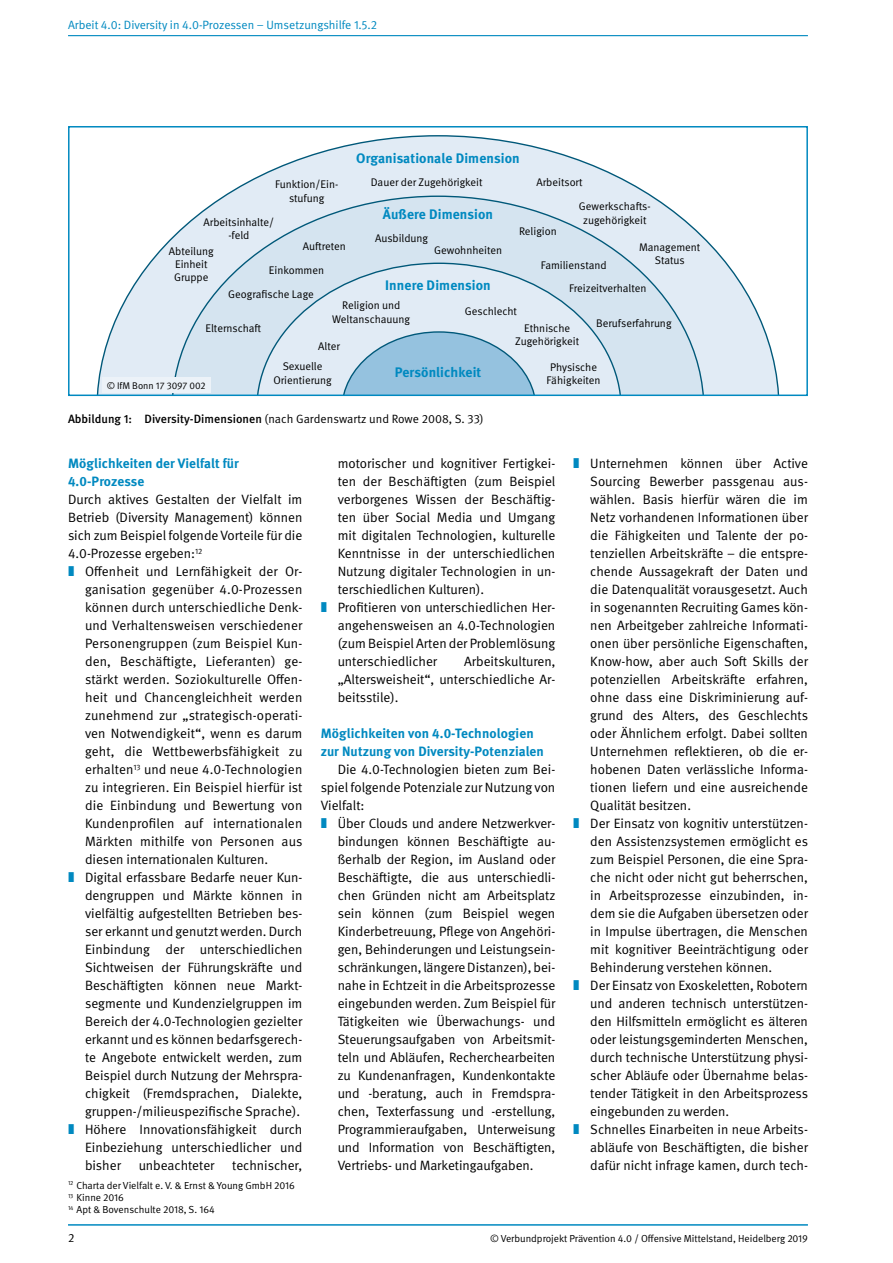
<style>
.page{position:relative;width:893px;height:1263px;background:#fff}
.page>*{position:absolute;margin:0;border:0;box-sizing:border-box;transform-origin:0 0}
.Illu_P2{font:700 13.8px "DGUV Meta";letter-spacing:.01em;color:#0089c0}
.P_Fließtext__ohne_Ei{font:13.5px/18px "DGUV Meta";color:#000;text-align:justify}
.P_Fließtext__linksbd{font:700 13.5px/18px "DGUV Meta";letter-spacing:.01em;color:#0089c0}
.P_Fließtext__Einzug{font:13.5px/18px "DGUV Meta";color:#000;text-align:justify}
.Bildunterschrfiten{font:12px "DGUV Meta";letter-spacing:.005em;color:#000}
.t1{font:12px "DGUV Meta";color:#0089c0}
.Illu_P{font:11.1px/13.2px "DGUV Meta";color:#000;text-align:center}
._02_Quellen_2_Zeiche{font:10.2px "DGUV Meta";color:#000}
.Illu_P-2{font:9.75px "DGUV Meta";color:#000}
.s1{font-weight:500}
</style>
<div class="page">
<hr style="left:68px;top:35px;width:740px;height:1px;background:#0089c0">
<hr style="left:68px;top:1224px;width:740px;height:2px;background:#0089c0">
<svg style="left:97px;top:135px;width:682px;height:258px"></svg>
<svg style="left:171px;top:196px;width:533px;height:197px;background:#d6e4ef"></svg>
<svg style="left:256px;top:263px;width:366px;height:130px;background:#d8e5f1"></svg>
<svg style="left:341px;top:331px;width:196px;height:62px;background:#a5cae2"></svg>
<div style="left:102px;top:377px;width:109px;height:16px;background:#ecf2f8"></div>
<div style="left:68px;top:126px;width:740px;height:270px;border:2px solid #0089c0"></div>
<p class="t1" style="left:68px;top:18px;width:311px">Arbeit 4.0: Diversity in 4.0-Prozessen – Umsetzungshilfe 1.5.2</p>
<h2 class="Illu_P2" style="left:356px;top:150px;width:165px">Organisationale Dimension</h2>
<h2 class="Illu_P" style="left:275px;top:178px;width:65px">Funktion/Ein&shy;stufung</h2>
<h2 class="Illu_P" style="left:371px;top:175px;width:113px">Dauer der Zugehörigkeit</h2>
<h2 class="Illu_P" style="left:536px;top:175px;width:48px">Arbeitsort</h2>
<h2 class="Illu_P" style="left:579px;top:200px;width:73px">Gewerkschafts&shy;zugehörigkeit</h2>
<h2 class="Illu_P" style="left:639px;top:241px;width:63px">Management<br>Status</h2>
<h2 class="Illu_P2" style="left:383px;top:206px;width:112px">Äußere Dimension</h2>
<h2 class="Illu_P" style="left:204px;top:215px;width:72px">Arbeitsinhalte/ -feld</h2>
<h2 class="Illu_P" style="left:519px;top:225px;width:39px">Religion</h2>
<h2 class="Illu_P" style="left:541px;top:259px;width:68px">Familienstand</h2>
<h2 class="Illu_P" style="left:569px;top:282px;width:79px">Freizeitverhalten</h2>
<h2 class="Illu_P" style="left:596px;top:316px;width:77px">Berufserfahrung</h2>
<h2 class="Illu_P" style="left:375px;top:232px;width:55px">Ausbildung</h2>
<h2 class="Illu_P" style="left:303px;top:240px;width:45px">Auftreten</h2>
<h2 class="Illu_P" style="left:434px;top:244px;width:69px">Gewohnheiten</h2>
<h2 class="Illu_P" style="left:169px;top:245px;width:46px">Abteilung</h2>
<h2 class="Illu_P" style="left:175px;top:258px;width:34px">Einheit</h2>
<h2 class="Illu_P" style="left:174px;top:271px;width:36px">Gruppe</h2>
<h2 class="Illu_P" style="left:269px;top:264px;width:57px">Einkommen</h2>
<h2 class="Illu_P2" style="left:385px;top:277px;width:107px">Innere Dimension</h2>
<h2 class="Illu_P" style="left:228px;top:288px;width:87px">Geografische Lage</h2>
<h2 class="Illu_P" style="left:332px;top:299px;width:79px">Religion und<br>Weltanschauung</h2>
<h2 class="Illu_P" style="left:465px;top:304px;width:53px">Geschlecht</h2>
<h2 class="Illu_P" style="left:515px;top:321px;width:66px">Ethnische<br>Zugehörigkeit</h2>
<h2 class="Illu_P" style="left:547px;top:361px;width:55px">Physische<br>Fähigkeiten</h2>
<h2 class="Illu_P" style="left:205px;top:322px;width:57px">Elternschaft</h2>
<h2 class="Illu_P" style="left:318px;top:339px;width:23px">Alter</h2>
<h2 class="Illu_P" style="left:273px;top:360px;width:60px">Sexuelle<br>Orientierung</h2>
<h2 class="Illu_P2" style="left:395px;top:364px;width:88px">Persönlichkeit</h2>
<h2 class="Illu_P-2" style="left:107px;top:380px;width:100px">© IfM Bonn 17 3097 002</h2>
<h2 class="Bildunterschrfiten" style="left:68px;top:412px;width:417px"><span class="s1">Abbildung 1: Diversity-Dimensionen</span> (nach Gardenswartz und Rowe 2008, S. 33)</h2>
<h2 class="P_Fließtext__linksbd" style="left:68px;top:455px;width:172px">Möglichkeiten der Vielfalt für<br>4.0-Prozesse</h2>
<h2 class="P_Fließtext__ohne_Ei" style="left:68px;top:491px;width:236px">Durch aktives Gestalten der Vielfalt im Betrieb (Diversity Management) können sich zum Beispiel folgende Vorteile für die 4.0-Prozesse ergeben:<sup>12</sup></h2>
<p class="P_Fließtext__ohne_Ei" style="left:85px;top:563px;width:219px">Offenheit und Lernfähigkeit der Or&shy;ganisation gegenüber 4.0-Prozessen können durch unterschiedliche Denk&shy;und Verhaltensweisen verschiedener Personengruppen (zum Beispiel Kun&shy;den, Beschäftigte, Lieferanten) ge&shy;stärkt werden. Soziokulturelle Offen&shy;heit und Chancengleichheit werden zunehmend zur „strategisch-operati&shy;ven Notwendigkeit“, wenn es darum geht, die Wettbewerbsfähigkeit zu erhalten<sup>13</sup> und neue 4.0-Technologien zu integrieren. Ein Beispiel hierfür ist die Einbindung und Bewertung von Kundenprofilen auf internationalen Märkten mithilfe von Personen aus diesen internationalen Kulturen.</p>
<p class="P_Fließtext__ohne_Ei" style="left:85px;top:869px;width:219px">Digital erfassbare Bedarfe neuer Kun&shy;dengruppen und Märkte können in vielfältig aufgestellten Betrieben bes&shy;ser erkannt und genutzt werden. Durch Einbindung der unterschiedlichen Sichtweisen der Führungskräfte und Beschäftigten können neue Markt&shy;segmente und Kundenzielgruppen im Bereich der 4.0-Technologien gezielter erkannt und es können bedarfsgerech&shy;te Angebote entwickelt werden, zum Beispiel durch Nutzung der Mehrspra&shy;chigkeit (Fremdsprachen, Dialekte, gruppen-/milieuspezifische Sprache).</p>
<p class="P_Fließtext__ohne_Ei" style="left:85px;top:1121px;width:219px">Höhere Innovationsfähigkeit durch Einbeziehung unterschiedlicher und bisher</p>
<p class="P_Fließtext__ohne_Ei" style="left:139px;top:1157px;width:77px">unbeachteter</p>
<p class="P_Fließtext__ohne_Ei" style="left:232px;top:1157px;width:72px">technischer,</p>
<p class="P_Fließtext__ohne_Ei" style="left:338px;top:455px;width:219px">motorischer und kognitiver Fertigkei&shy;ten der Beschäftigten (zum Beispiel verborgenes Wissen der Beschäftig&shy;ten über Social Media und Umgang mit digitalen Technologien, kulturelle Kenntnisse in der unterschiedlichen Nutzung digitaler Technologien in un&shy;terschiedlichen Kulturen).</p>
<p class="P_Fließtext__ohne_Ei" style="left:338px;top:599px;width:219px">Profitieren von unterschiedlichen Her&shy;angehensweisen an 4.0-Technologien (zum Beispiel Arten der Problemlösung unterschiedlicher</p>
<p class="P_Fließtext__ohne_Ei" style="left:338px;top:653px;width:219px;text-indent:126px">Arbeitskulturen‚ „Altersweisheit“, unterschiedliche Ar&shy;beitsstile).</p>
<h2 class="P_Fließtext__linksbd" style="left:321px;top:725px;width:225px">Möglichkeiten von 4.0-Technologien zur Nutzung von Diversity-Potenzialen</h2>
<p class="P_Fließtext__Einzug" style="left:321px;top:761px;width:236px;text-indent:17px">Die 4.0-Technologien bieten zum Bei&shy;spiel folgende Potenziale zur Nutzung von Vielfalt:</p>
<p class="P_Fließtext__ohne_Ei" style="left:338px;top:815px;width:219px">Über Clouds und andere Netzwerkver&shy;bindungen können Beschäftigte au&shy;ßerhalb der Region, im Ausland oder Beschäftigte, die aus unterschiedli&shy;chen Gründen nicht am Arbeitsplatz sein können (zum Beispiel wegen Kinderbetreuung, Pflege von Angehöri&shy;gen, Behinderungen und Leistungsein&shy;schränkungen, längere Distanzen), bei&shy;nahe in Echtzeit in die Arbeitsprozesse eingebunden werden. Zum Beispiel für Tätigkeiten wie Überwachungs- und Steuerungsaufgaben von Arbeitsmit&shy;teln und Abläufen, Recherchearbeiten zu Kundenanfragen, Kundenkontakte und -beratung, auch in Fremdspra&shy;chen, Texterfassung und -erstellung, Programmieraufgaben, Unterweisung und Information von Beschäftigten, Vertriebs- und Marketingaufgaben.</p>
<p class="P_Fließtext__ohne_Ei" style="left:590px;top:455px;width:219px">Unternehmen können über Active Sourcing Bewerber passgenau aus&shy;wählen. Basis hierfür wären die im Netz vorhandenen Informationen über die Fähigkeiten und Talente der po&shy;tenziellen Arbeitskräfte – die entspre&shy;chende Aussagekraft der Daten und die Datenqualität vorausgesetzt. Auch in sogenannten Recruiting Games kön&shy;nen Arbeitgeber zahlreiche Informati&shy;onen über persönliche Eigenschaften, Know-how, aber auch Soft Skills der potenziellen Arbeitskräfte erfahren, ohne dass eine Diskriminierung auf&shy;grund des Alters, des Geschlechts oder Ähnlichem erfolgt. Dabei sollten Unternehmen reflektieren, ob die er&shy;hobenen Daten verlässliche Informa&shy;tionen liefern und eine ausreichende Qualität besitzen.</p>
<p class="P_Fließtext__ohne_Ei" style="left:590px;top:815px;width:219px">Der Einsatz von kognitiv unterstützen&shy;den Assistenzsystemen ermöglicht es zum Beispiel Personen, die eine Spra&shy;che nicht oder nicht gut beherrschen, in Arbeitsprozesse einzubinden, in&shy;dem sie die Aufgaben übersetzen oder in Impulse übertragen, die Menschen mit kognitiver Beeinträchtigung oder Behinderung verstehen können.</p>
<p class="P_Fließtext__ohne_Ei" style="left:590px;top:977px;width:219px">Der Einsatz von Exoskeletten, Robotern und anderen technisch unterstützen&shy;den Hilfsmitteln ermöglicht es älteren oder leistungsgeminderten Menschen, durch technische Unterstützung physi&shy;scher Abläufe oder Übernahme belas&shy;tender Tätigkeit in den Arbeitsprozess eingebunden zu werden.</p>
<p class="P_Fließtext__ohne_Ei" style="left:590px;top:1121px;width:219px">Schnelles Einarbeiten in neue Arbeits&shy;abläufe von Beschäftigten, die bisher dafür nicht infrage kamen, durch tech-</p>
<p class="_02_Quellen_2_Zeiche" style="left:68px;top:1179px;width:228px"><sup>12</sup> Charta der Vielfalt e. V. &amp; Ernst &amp; Young GmbH 2016</p>
<p class="_02_Quellen_2_Zeiche" style="left:68px;top:1191px;width:57px"><sup>13</sup> Kinne 2016</p>
<p class="_02_Quellen_2_Zeiche" style="left:68px;top:1204px;width:148px"><sup>14</sup> Apt &amp; Bovenschulte 2018, S. 164</p>
<p class="Bildunterschrfiten" style="left:68px;top:1231px;width:8px">2</p>
<p class="_02_Quellen_2_Zeiche" style="left:490px;top:1233px;width:319px">© Verbundprojekt Prävention 4.0 / Offensive Mittelstand, Heidelberg 2019</p>
</div>
